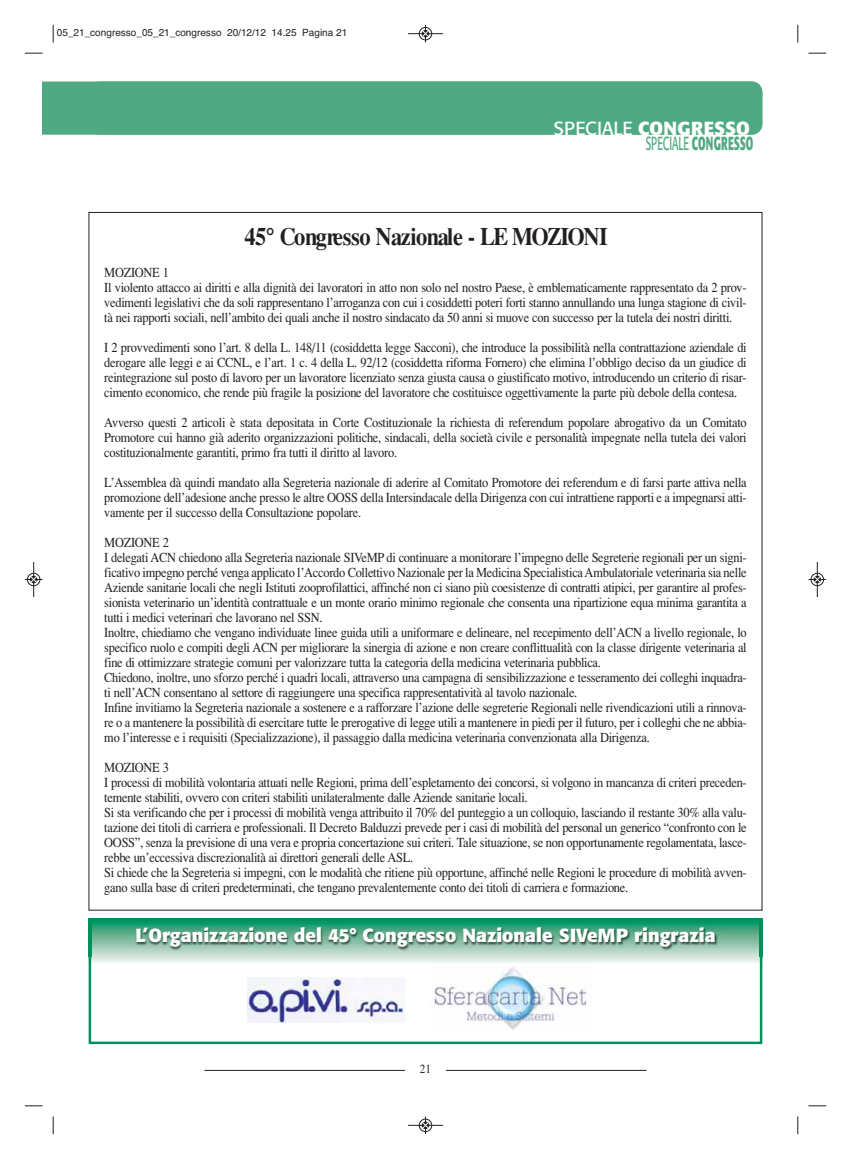
<style>
.page{position:relative;width:851px;height:1159px;background:#fff}
.page>*{position:absolute;margin:0;border:0;box-sizing:border-box;transform-origin:0 0}
.t1{font:700 25px "Times";letter-spacing:-.05em;color:#231f20;scale:.9 1}
.t2{font:700 18.75px "Formata";color:#fff}
.t3{font:700 18.75px "Formata";letter-spacing:.01em;color:#4fa982;scale:.55 1}
.t4{font:13.75px/15px "Times";letter-spacing:-.02em;color:#231f20;scale:.9 1}
.t5{font:12.5px "Times";color:#231f20;scale:.9 1}
.t6{font:10px "Helvetica";color:#231f20}
.s1{font-weight:400}
</style>
<div class="page">
<hr style="left:204px;top:1070px;width:442px;height:1px;background:#231f20">
<div style="left:405px;top:1063px;width:40px;height:14px;background:#fff"></div>
<div style="left:43px;top:81px;width:719px;height:54px;background:#4fa982"></div>
<div style="left:89px;top:81px;width:673px;height:54px;background:#4fa982;border-radius:11px"></div>
<div style="left:89px;top:918px;width:673px;height:44px;background:#d9eae0"></div>
<div style="left:89px;top:918px;width:673px;height:126px;border:2px solid #00915b"></div>
<img style="left:88px;top:921px;width:675px;height:35px">
<img style="left:247px;top:977px;width:158px;height:45px">
<img style="left:429px;top:967px;width:159px;height:63px">
<svg style="left:53px;top:25px;width:1px;height:18px"></svg>
<svg style="left:25px;top:53px;width:18px;height:1px"></svg>
<svg style="left:797px;top:25px;width:1px;height:18px"></svg>
<svg style="left:808px;top:53px;width:18px;height:1px"></svg>
<svg style="left:53px;top:1116px;width:1px;height:18px"></svg>
<svg style="left:25px;top:1105px;width:18px;height:1px"></svg>
<svg style="left:797px;top:1116px;width:1px;height:18px"></svg>
<svg style="left:808px;top:1105px;width:18px;height:1px"></svg>
<hr style="left:408px;top:33px;width:35px;height:1px;background:#231f20">
<div style="left:419px;top:27px;width:13px;height:13px;border:1px solid #231f20;border-radius:50%"></div>
<svg style="left:422px;top:25px;width:6px;height:17px"></svg>
<div style="left:419px;top:1118px;width:13px;height:14px;border:1px solid #fff;border-radius:50%"></div>
<hr style="left:408px;top:1125px;width:35px;height:1px;background:#231f20">
<div style="left:419px;top:1119px;width:13px;height:12px;border:1px solid #231f20;border-radius:50%"></div>
<svg style="left:422px;top:1116px;width:6px;height:18px"></svg>
<hr style="left:33px;top:562px;width:1px;height:35px;background:#231f20">
<div style="left:27px;top:573px;width:13px;height:13px;border:1px solid #231f20;border-radius:50%"></div>
<svg style="left:25px;top:576px;width:17px;height:7px"></svg>
<hr style="left:817px;top:562px;width:1px;height:35px;background:#231f20">
<div style="left:810px;top:573px;width:13px;height:13px;border:1px solid #231f20;border-radius:50%"></div>
<svg style="left:808px;top:576px;width:17px;height:7px"></svg>
<p class="t6" style="left:57px;top:29px;width:292px">05_21_congresso_05_21_congresso 20/12/12 14.25 Pagina 21</p>
<h2 class="t2" style="left:554px;top:120px;width:197px"><span class="s1">SPECIALE</span> CONGRESSO</h2>
<h2 class="t3" style="left:645px;top:135px;width:197px"><span class="s1">SPECIALE</span> CONGRESSO</h2>
<h1 class="t1" style="left:244px;top:227px;width:405px">45° Congresso Nazionale - LE MOZIONI</h1>
<p class="t4" style="left:104px;top:266px;width:715px">MOZIONE 1<br>Il violento attacco ai diritti e alla dignità dei lavoratori in atto non solo nel nostro Paese, è emblematicamente rappresentato da 2 prov&shy;vedimenti legislativi che da soli rappresentano l’arroganza con cui i cosiddetti poteri forti stanno annullando una lunga stagione di civil&shy;tà nei rapporti sociali, nell’ambito dei quali anche il nostro sindacato da 50 anni si muove con successo per la tutela dei nostri diritti.</p>
<p class="t4" style="left:104px;top:341px;width:715px;text-align:justify">I 2 provvedimenti sono l’art. 8 della L. 148/11 (cosiddetta legge Sacconi), che introduce la possibilità nella contrattazione aziendale di derogare alle leggi e ai CCNL, e l’art. 1 c. 4 della L. 92/12 (cosiddetta riforma Fornero) che elimina l’obbligo deciso da un giudice di reintegrazione sul posto di lavoro per un lavoratore licenziato senza giusta causa o giustificato motivo, introducendo un criterio di risar&shy;cimento economico, che rende più fragile la posizione del lavoratore che costituisce oggettivamente la parte più debole della contesa.</p>
<p class="t4" style="left:104px;top:416px;width:715px;text-align:justify">Avverso questi 2 articoli è stata depositata in Corte Costituzionale la richiesta di referendum popolare abrogativo da un Comitato Promotore cui hanno già aderito organizzazioni politiche, sindacali, della società civile e personalità impegnate nella tutela dei valori costituzionalmente garantiti, primo fra tutti il diritto al lavoro.</p>
<p class="t4" style="left:104px;top:476px;width:715px;text-align:justify">L’Assemblea dà quindi mandato alla Segreteria nazionale di aderire al Comitato Promotore dei referendum e di farsi parte attiva nella promozione dell’adesione anche presso le altre OOSS della Intersindacale della Dirigenza con cui intrattiene rapporti e a impegnarsi atti&shy;vamente per il successo della Consultazione popolare.</p>
<p class="t4" style="left:104px;top:536px;width:715px">MOZIONE 2<br>I delegati ACN chiedono alla Segreteria nazionale SIVeMP di continuare a monitorare l’impegno delle Segreterie regionali per un signi&shy;ficativo impegno perché venga applicato l’Accordo Collettivo Nazionale per la Medicina Specialistica Ambulatoriale veterinaria sia nelle Aziende sanitarie locali che negli Istituti zooprofilattici, affinché non ci siano più coesistenze di contratti atipici, per garantire al profes&shy;sionista veterinario un’identità contrattuale e un monte orario minimo regionale che consenta una ripartizione equa minima garantita a tutti i medici veterinari che lavorano nel SSN.<br>Inoltre, chiediamo che vengano individuate linee guida utili a uniformare e delineare, nel recepimento dell’ACN a livello regionale, lo specifico ruolo e compiti degli ACN per migliorare la sinergia di azione e non creare conflittualità con la classe dirigente veterinaria al fine di ottimizzare strategie comuni per valorizzare tutta la categoria della medicina veterinaria pubblica.<br>Chiedono, inoltre, uno sforzo perché i quadri locali, attraverso una campagna di sensibilizzazione e tesseramento dei colleghi inquadra&shy;ti nell’ACN consentano al settore di raggiungere una specifica rappresentatività al tavolo nazionale.<br>Infine invitiamo la Segreteria nazionale a sostenere e a rafforzare l’azione delle segreterie Regionali nelle rivendicazioni utili a rinnova&shy;re o a mantenere la possibilità di esercitare tutte le prerogative di legge utili a mantenere in piedi per il futuro, per i colleghi che ne abbia&shy;mo l’interesse e i requisiti (Specializzazione), il passaggio dalla medicina veterinaria convenzionata alla Dirigenza.</p>
<p class="t4" style="left:104px;top:761px;width:715px">MOZIONE 3<br>I processi di mobilità volontaria attuati nelle Regioni, prima dell’espletamento dei concorsi, si volgono in mancanza di criteri preceden&shy;temente stabiliti, ovvero con criteri stabiliti unilateralmente dalle Aziende sanitarie locali.<br>Si sta verificando che per i processi di mobilità venga attribuito il 70% del punteggio a un colloquio, lasciando il restante 30% alla valu&shy;tazione dei titoli di carriera e professionali. Il Decreto Balduzzi prevede per i casi di mobilità del personal un generico “confronto con le OOSS”, senza la previsione di una vera e propria concertazione sui criteri. Tale situazione, se non opportunamente regolamentata, lasce&shy;rebbe un’eccessiva discrezionalità ai direttori generali delle ASL.<br>Si chiede che la Segreteria si impegni, con le modalità che ritiene più opportune, affinché nelle Regioni le procedure di mobilità avven&shy;gano sulla base di criteri predeterminati, che tengano prevalentemente conto dei titoli di carriera e formazione.</p>
<h2 class="t2" style="left:135px;top:927px;width:581px">L’Organizzazione del 45° Congresso Nazionale SIVeMP ringrazia</h2>
<p class="t5" style="left:420px;top:1064px;width:14px">21</p>
</div>
